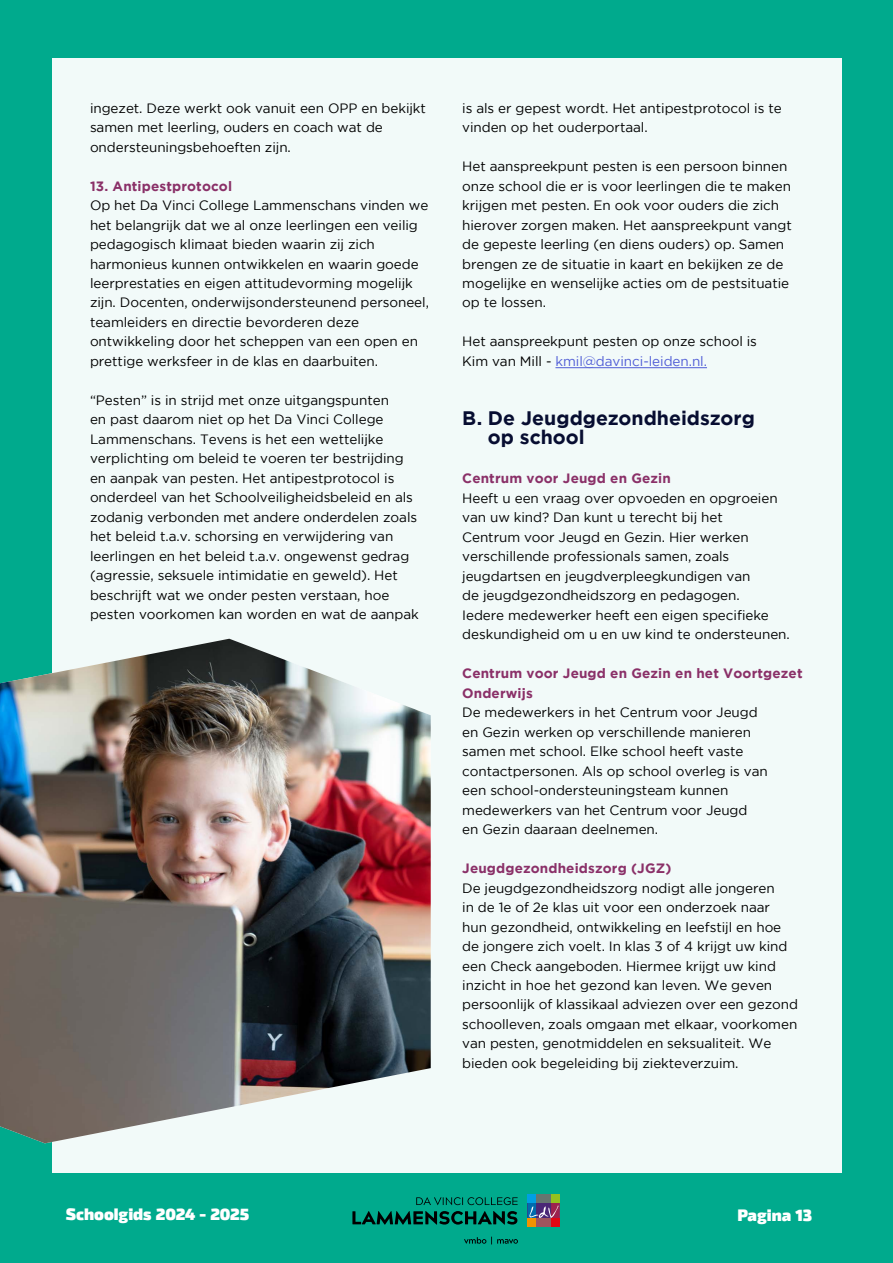
<style>
.page{position:relative;width:893px;height:1263px;background:#fff}
.page>*{position:absolute;margin:0;border:0;box-sizing:border-box;transform-origin:0 0}
.t1{font:700 19.5px/19.5px "Gotham";color:#070d31}
.t2{font:900 16.5px "Byker";color:#fff}
.t3{font:13.5px/19.5px "Gotham";letter-spacing:-.005em;color:#000}
.t4{font:700 13.5px/19.5px "Gotham";letter-spacing:.01em;color:#8a3068}
.s1{color:#4f5cd6}
</style>
<div class="page">
<div style="left:0;top:0;width:893px;height:1173px;background:#00aa8d"></div>
<div style="left:0;top:1173px;width:893px;height:90px;background:#00aa8d"></div>
<div style="left:52px;top:58px;width:789px;height:1115px;background:#f2faf9"></div>
<svg style="left:527px;top:1195px;width:32px;height:32px"></svg>
<svg style="left:416px;top:1197px;width:102px;height:8px"></svg>
<svg style="left:352px;top:1211px;width:165px;height:13px"></svg>
<svg style="left:464px;top:1236px;width:54px;height:8px"></svg>
<hr style="left:555px;top:367px;width:152px;height:1px;background:#4f5cd6">
<img style="left:0;top:639px;width:431px;height:504px">
<p class="t3" style="left:90px;top:98px;width:338px">ingezet. Deze werkt ook vanuit een OPP en bekijkt samen met leerling, ouders en coach wat de ondersteuningsbehoeften zijn.</p>
<p class="t4" style="left:90px;top:176px;width:144px">13. Antipestprotocol</p>
<p class="t3" style="left:90px;top:195px;width:340px">Op het Da Vinci College Lammenschans vinden we het belangrijk dat we al onze leerlingen een veilig pedagogisch klimaat bieden waarin zij zich harmonieus kunnen ontwikkelen en waarin goede leerprestaties en eigen attitudevorming mogelijk zijn. Docenten, onderwijsondersteunend personeel, teamleiders en directie bevorderen deze ontwikkeling door het scheppen van een open en prettige werksfeer in de klas en daarbuiten.</p>
<p class="t3" style="left:90px;top:390px;width:330px">“Pesten” is in strijd met onze uitgangspunten<br>en past daarom niet op het Da Vinci College Lammenschans. Tevens is het een wettelijke verplichting om beleid te voeren ter bestrijding en aanpak van pesten. Het antipestprotocol is onderdeel van het Schoolveiligheidsbeleid en als zodanig verbonden met andere onderdelen zoals het beleid t.a.v. schorsing en verwijdering van leerlingen en het beleid t.a.v. ongewenst gedrag (agressie, seksuele intimidatie en geweld). Het beschrijft wat we onder pesten verstaan, hoe pesten voorkomen kan worden en wat de aanpak</p>
<p class="t3" style="left:462px;top:98px;width:321px">is als er gepest wordt. Het antipestprotocol is te vinden op het ouderportaal.</p>
<p class="t3" style="left:462px;top:156px;width:331px">Het aanspreekpunt pesten is een persoon binnen onze school die er is voor leerlingen die te maken krijgen met pesten. En ook voor ouders die zich hierover zorgen maken. Het aanspreekpunt vangt de gepeste leerling (en diens ouders) op. Samen brengen ze de situatie in kaart en bekijken ze de mogelijke en wenselijke acties om de pestsituatie op te lossen.</p>
<p class="t3" style="left:462px;top:332px;width:296px">Het aanspreekpunt pesten op onze school is<br>Kim van Mill - <span class="s1">kmil@davinci-leiden.nl.</span></p>
<h1 class="t1" style="left:488px;top:407px;width:268px;text-indent:-26px">B. De Jeugdgezondheidszorg op school</h1>
<p class="t4" style="left:462px;top:468px;width:210px">Centrum voor Jeugd en Gezin</p>
<p class="t3" style="left:462px;top:488px;width:329px">Heeft u een vraag over opvoeden en opgroeien van uw kind? Dan kunt u terecht bij het<br>Centrum voor Jeugd en Gezin. Hier werken verschillende professionals samen, zoals jeugdartsen en jeugdverpleegkundigen van<br>de jeugdgezondheidszorg en pedagogen.<br>Iedere medewerker heeft een eigen specifieke deskundigheid om u en uw kind te ondersteunen.</p>
<p class="t4" style="left:462px;top:663px;width:342px">Centrum voor Jeugd en Gezin en het Voortgezet<br>Onderwijs</p>
<p class="t3" style="left:462px;top:702px;width:307px">De medewerkers in het Centrum voor Jeugd en Gezin werken op verschillende manieren samen met school. Elke school heeft vaste contactpersonen. Als op school overleg is van een school-ondersteuningsteam kunnen medewerkers van het Centrum voor Jeugd<br>en Gezin daaraan deelnemen.</p>
<p class="t4" style="left:462px;top:858px;width:211px">Jeugdgezondheidszorg (JGZ)</p>
<p class="t3" style="left:462px;top:878px;width:337px">De jeugdgezondheidszorg nodigt alle jongeren<br>in de 1e of 2e klas uit voor een onderzoek naar hun gezondheid, ontwikkeling en leefstijl en hoe de jongere zich voelt. In klas 3 of 4 krijgt uw kind een Check aangeboden. Hiermee krijgt uw kind inzicht in hoe het gezond kan leven. We geven persoonlijk of klassikaal adviezen over een gezond schoolleven, zoals omgaan met elkaar, voorkomen van pesten, genotmiddelen en seksualiteit. We bieden ook begeleiding bij ziekteverzuim.</p>
<p class="t2" style="left:66px;top:1200px;width:185px">Schoolgids 2024 - 2025</p>
<p class="t2" style="left:737px;top:1200px;width:76px">Pagina 13</p>
</div>
